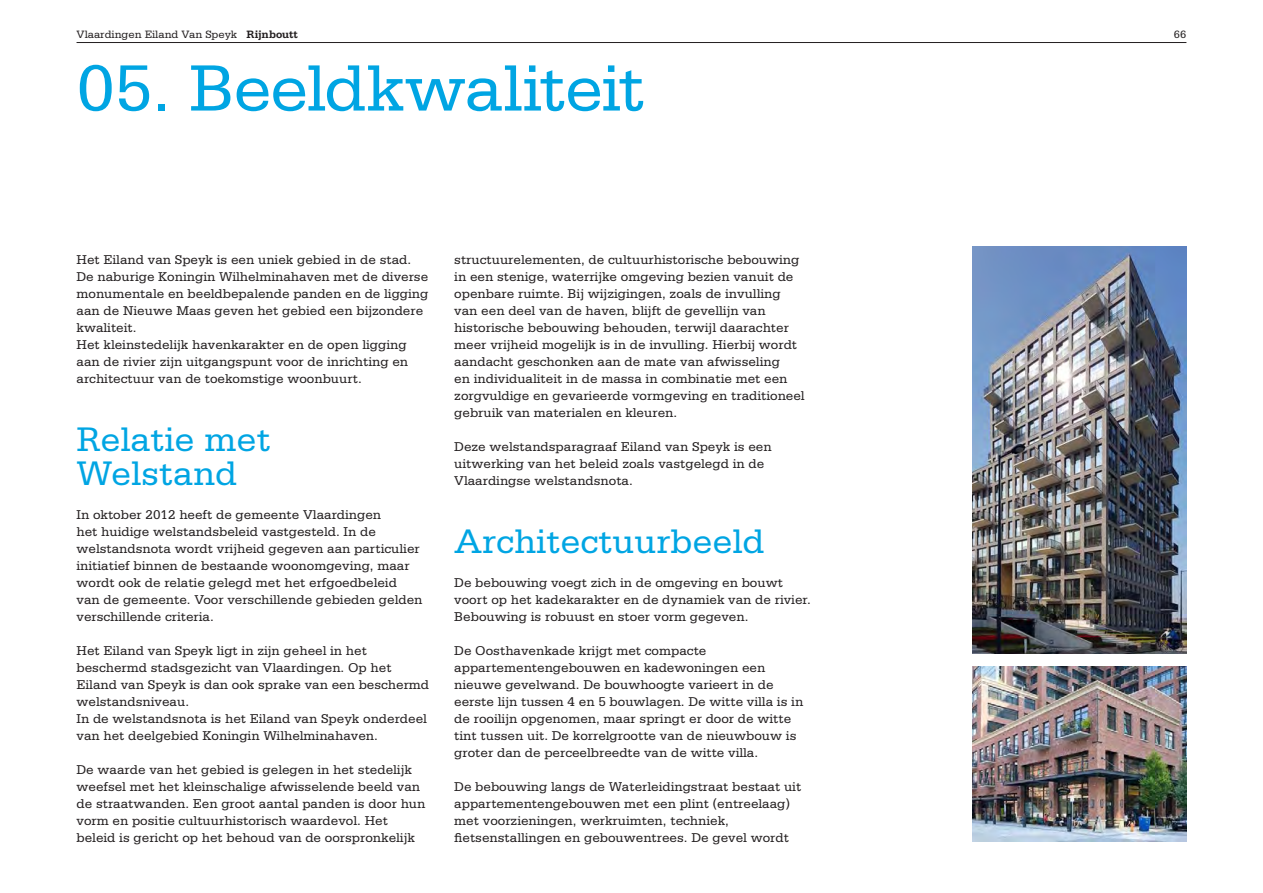
<style>
.page{position:relative;width:1263px;height:893px;background:#fff}
.page>*{position:absolute;margin:0;border:0;box-sizing:border-box;transform-origin:0 0}
.Headline{font:69px "Serifa Std";letter-spacing:-.02em;color:#00a5e3}
.Headline_small{font:36px/34px "Serifa Std";color:#00a5e3}
.Text{font:13.5px/17px "Serifa Std";color:#231f20}
.t1{font:11.25px "Serifa Std";color:#231f20}
.s1{font-weight:700}
</style>
<div class="page">
<hr style="left:77px;top:42px;width:1109px;height:1px;background:#231f20">
<img style="left:972px;top:247px;width:214px;height:407px">
<img style="left:972px;top:666px;width:214px;height:176px">
<p class="t1" style="left:77px;top:28px;width:223px">Vlaardingen Eiland Van Speyk <span class="s1">Rijnboutt</span></p>
<p class="t1" style="left:1174px;top:28px;width:14px">66</p>
<p class="Headline" style="left:77px;top:50px;width:570px">05. Beeldkwaliteit</p>
<p class="Text" style="left:77px;top:251px;width:353px">Het Eiland van Speyk is een uniek gebied in de stad.<br>De naburige Koningin Wilhelminahaven met de diverse monumentale en beeldbepalende panden en de ligging aan de Nieuwe Maas geven het gebied een bijzondere kwaliteit.</p>
<p class="Text" style="left:77px;top:336px;width:333px;text-align:justify">Het kleinstedelijk havenkarakter en de open ligging aan de rivier zijn uitgangspunt voor de inrichting en architectuur van de toekomstige woonbuurt.</p>
<p class="Headline_small" style="left:77px;top:422px;width:196px">Relatie met<br>Welstand</p>
<p class="Text" style="left:77px;top:506px;width:347px">In oktober 2012 heeft de gemeente Vlaardingen<br>het huidige welstandsbeleid vastgesteld. In de welstandsnota wordt vrijheid gegeven aan particulier initiatief binnen de bestaande woonomgeving, maar wordt ook de relatie gelegd met het erfgoedbeleid van de gemeente. Voor verschillende gebieden gelden verschillende criteria.</p>
<p class="Text" style="left:77px;top:642px;width:354px">Het Eiland van Speyk ligt in zijn geheel in het beschermd stadsgezicht van Vlaardingen. Op het Eiland van Speyk is dan ook sprake van een beschermd welstandsniveau.</p>
<p class="Text" style="left:77px;top:710px;width:352px">In de welstandsnota is het Eiland van Speyk onderdeel van het deelgebied Koningin Wilhelminahaven.</p>
<p class="Text" style="left:77px;top:761px;width:350px">De waarde van het gebied is gelegen in het stedelijk weefsel met het kleinschalige afwisselende beeld van de straatwanden. Een groot aantal panden is door hun</p>
<p class="Text" style="left:77px;top:812px;width:340px">vorm en positie cultuurhistorisch waardevol. Het beleid is gericht op het behoud van de oorspronkelijk</p>
<p class="Text" style="left:454px;top:251px;width:352px">structuurelementen, de cultuurhistorische bebouwing in een stenige, waterrijke omgeving bezien vanuit de openbare ruimte. Bij wijzigingen, zoals de invulling van een deel van de haven, blijft de gevellijn van historische bebouwing behouden, terwijl daarachter meer vrijheid mogelijk is in de invulling. Hierbij wordt aandacht geschonken aan de mate van afwisseling<br>en individualiteit in de massa in combinatie met een zorgvuldige en gevarieerde vormgeving en traditioneel gebruik van materialen en kleuren.</p>
<p class="Text" style="left:454px;top:438px;width:319px">Deze welstandsparagraaf Eiland van Speyk is een uitwerking van het beleid zoals vastgelegd in de<br>Vlaardingse welstandsnota.</p>
<p class="Headline_small" style="left:454px;top:524px;width:312px">Architectuurbeeld</p>
<p class="Text" style="left:454px;top:574px;width:358px">De bebouwing voegt zich in de omgeving en bouwt voort op het kadekarakter en de dynamiek van de rivier.<br>Bebouwing is robuust en stoer vorm gegeven.</p>
<p class="Text" style="left:454px;top:642px;width:350px">De Oosthavenkade krijgt met compacte appartementengebouwen en kadewoningen een nieuwe gevelwand. De bouwhoogte varieert in de eerste lijn tussen 4 en 5 bouwlagen. De witte villa is in de rooilijn opgenomen, maar springt er door de witte tint tussen uit. De korrelgrootte van de nieuwbouw is groter dan de perceelbreedte van de witte villa.</p>
<p class="Text" style="left:454px;top:778px;width:348px">De bebouwing langs de Waterleidingstraat bestaat uit appartementengebouwen met een plint (entreelaag) met voorzieningen, werkruimten, techniek, fietsenstallingen en gebouwentrees. De gevel wordt</p>
</div>
